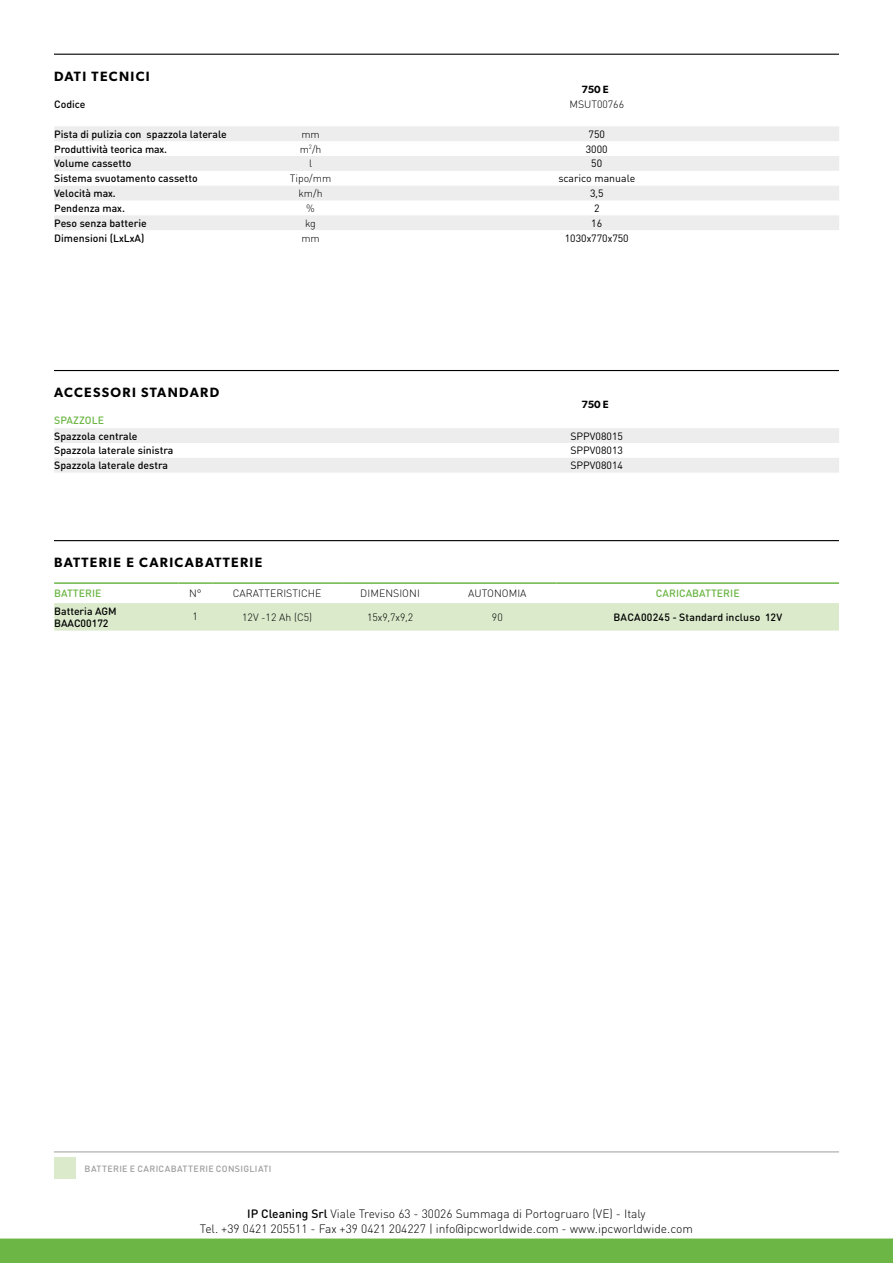
<style>
.page{position:relative;width:893px;height:1263px;background:#fff}
.page>*{position:absolute;margin:0;border:0;box-sizing:border-box;transform-origin:0 0}
.t1{font:600 13.5px "Gibson";letter-spacing:.1em;color:#000}
.t2{font:300 12px/14.4px "DIN Round Pro";color:#000;text-align:center}
.t3{font:500 10.5px/12.6px "DIN Round Pro";color:#000}
.t4{font:300 10.5px "DIN Round Pro";color:#000}
.t5{font:10.5px "DIN Round Pro";color:#000}
.t6{font:500 10.5px "DIN Round Pro";letter-spacing:.005em;color:#6bb644}
.t7{font:600 10.5px "Gibson";letter-spacing:-.015em;color:#000}
.t8{font:500 9px "DIN Round Pro";letter-spacing:.035em;color:#9d9d9c}
.s1{font-weight:500}
</style>
<div class="page">
<div style="left:0;top:1238px;width:893px;height:25px;background:#6bb644"></div>
<hr style="left:54px;top:54px;width:785px;height:1px;background:#000">
<hr style="left:54px;top:370px;width:785px;height:1px;background:#000">
<svg style="left:54px;top:126px;width:785px;height:104px;fill:#ededed"></svg>
<svg style="left:54px;top:428px;width:785px;height:45px"></svg>
<div style="left:54px;top:603px;width:785px;height:27px;background:#daeacb"></div>
<hr style="left:54px;top:582px;width:124px;height:2px;background:#6bb644">
<hr style="left:178px;top:582px;width:34px;height:2px;background:#6bb644">
<hr style="left:212px;top:582px;width:130px;height:2px;background:#6bb644">
<hr style="left:342px;top:582px;width:96px;height:2px;background:#6bb644">
<hr style="left:438px;top:582px;width:119px;height:2px;background:#6bb644">
<hr style="left:557px;top:582px;width:282px;height:2px;background:#6bb644">
<hr style="left:54px;top:540px;width:785px;height:1px;background:#000">
<div style="left:54px;top:1157px;width:21px;height:22px;background:#daeacb"></div>
<hr style="left:54px;top:1151px;width:785px;height:1px;background:#9d9d9c">
<p class="t1" style="left:54px;top:68px;width:97px">DATI TECNICI</p>
<p class="t7" style="left:581px;top:83px;width:29px">750 E</p>
<p class="t3" style="left:54px;top:98px;width:33px">Codice</p>
<p class="t4" style="left:569px;top:97px;width:56px">MSUT00766</p>
<p class="t3" style="left:54px;top:127px;width:174px">Pista di pulizia con spazzola laterale</p>
<p class="t4" style="left:301px;top:127px;width:20px">mm</p>
<p class="t5" style="left:589px;top:127px;width:18px">750</p>
<p class="t3" style="left:54px;top:142px;width:114px">Produttività teorica max.</p>
<p class="t4" style="left:300px;top:142px;width:23px">m<sup>2</sup>/h</p>
<p class="t5" style="left:586px;top:142px;width:23px">3000</p>
<p class="t3" style="left:54px;top:157px;width:79px">Volume cassetto</p>
<p class="t4" style="left:309px;top:157px;width:5px">l</p>
<p class="t5" style="left:591px;top:157px;width:12px">50</p>
<p class="t3" style="left:54px;top:172px;width:145px">Sistema svuotamento cassetto</p>
<p class="t4" style="left:290px;top:172px;width:43px">Tipo/mm</p>
<p class="t5" style="left:558px;top:171px;width:78px">scarico manuale</p>
<p class="t3" style="left:54px;top:187px;width:63px">Velocità max.</p>
<p class="t4" style="left:299px;top:186px;width:26px">km/h</p>
<p class="t5" style="left:590px;top:186px;width:15px">3,5</p>
<p class="t3" style="left:54px;top:201px;width:72px">Pendenza max.</p>
<p class="t4" style="left:306px;top:201px;width:10px">%</p>
<p class="t5" style="left:594px;top:201px;width:7px">2</p>
<p class="t3" style="left:54px;top:216px;width:94px">Peso senza batterie</p>
<p class="t4" style="left:305px;top:216px;width:12px">kg</p>
<p class="t5" style="left:591px;top:216px;width:12px">16</p>
<p class="t3" style="left:54px;top:231px;width:92px">Dimensioni (LxLxA)</p>
<p class="t4" style="left:301px;top:231px;width:20px">mm</p>
<p class="t5" style="left:565px;top:231px;width:66px">1030x770x750</p>
<p class="t1" style="left:54px;top:384px;width:167px">ACCESSORI STANDARD</p>
<p class="t7" style="left:581px;top:398px;width:29px">750 E</p>
<p class="t6" style="left:54px;top:413px;width:51px">SPAZZOLE</p>
<p class="t3" style="left:54px;top:429px;width:85px">Spazzola centrale</p>
<p class="t5" style="left:570px;top:429px;width:54px">SPPV08015</p>
<p class="t3" style="left:54px;top:444px;width:121px">Spazzola laterale sinistra</p>
<p class="t5" style="left:570px;top:444px;width:54px">SPPV08013</p>
<p class="t3" style="left:54px;top:459px;width:116px">Spazzola laterale destra</p>
<p class="t5" style="left:570px;top:458px;width:54px">SPPV08014</p>
<p class="t1" style="left:54px;top:554px;width:210px">BATTERIE E CARICABATTERIE</p>
<p class="t6" style="left:54px;top:586px;width:49px">BATTERIE</p>
<p class="t4" style="left:189px;top:586px;width:14px">N°</p>
<p class="t4" style="left:233px;top:586px;width:90px">CARATTERISTICHE</p>
<p class="t4" style="left:360px;top:586px;width:61px">DIMENSIONI</p>
<p class="t4" style="left:468px;top:586px;width:60px">AUTONOMIA</p>
<p class="t6" style="left:656px;top:586px;width:85px">CARICABATTERIE</p>
<p class="t3" style="left:54px;top:604px;width:64px">Batteria AGM<br>BAAC00172</p>
<p class="t4" style="left:193px;top:610px;width:7px">1</p>
<p class="t4" style="left:242px;top:610px;width:71px">12V -12 Ah (C5)</p>
<p class="t4" style="left:367px;top:610px;width:48px">15x9,7x9,2</p>
<p class="t4" style="left:492px;top:610px;width:12px">90</p>
<p class="t3" style="left:613px;top:610px;width:170px">BACA00245 - Standard incluso 12V</p>
<p class="t8" style="left:85px;top:1162px;width:188px">BATTERIE E CARICABATTERIE CONSIGLIATI</p>
<p class="t2" style="left:200px;top:1206px;width:494px"><span class="s1">IP Cleaning Srl</span> Viale Treviso 63 - 30026 Summaga di Portogruaro (VE) - Italy<br>Tel. +39 0421 205511 - Fax +39 0421 204227 | info@ipcworldwide.com - www.ipcworldwide.com</p>
</div>
